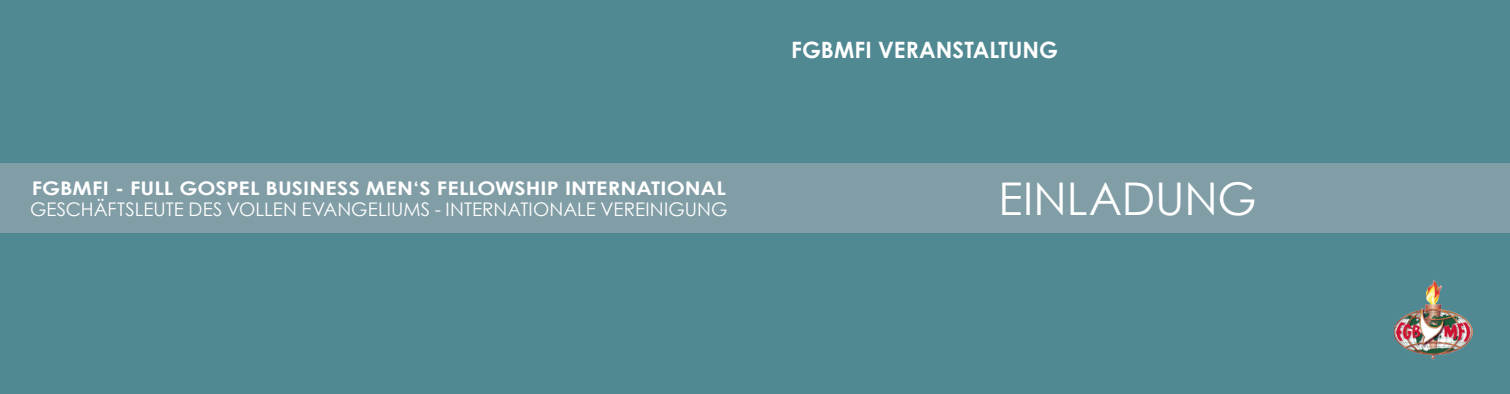
<style>
.page{position:relative;width:1510px;height:394px;background:#fff}
.page>*{position:absolute;margin:0;border:0;box-sizing:border-box;transform-origin:0 0}
.t1{font:45px "Century Gothic";color:#fff}
.t2{font:700 22.5px "Century Gothic";color:#fff}
.t3{font:18.75px "Century Gothic";letter-spacing:.005em;color:#fff}
.t4{font:700 18.75px "Century Gothic";letter-spacing:.005em;color:#fff;scale:1.15 1}
</style>
<div class="page">
<div style="left:0;top:0;width:1509px;height:393px;background:#518992"></div>
<div style="left:0;top:163px;width:1509px;height:69px;background:#819da5"></div>
<img style="left:1394px;top:279px;width:78px;height:81px">
<p class="t4" style="left:32px;top:174px;width:605px">FGBMFI - FULL GOSPEL BUSINESS MEN‘S FELLOWSHIP INTERNATIONAL</p>
<p class="t3" style="left:30px;top:195px;width:699px">GESCHÄFTSLEUTE DES VOLLEN EVANGELIUMS - INTERNATIONALE VEREINIGUNG</p>
<p class="t2" style="left:791px;top:32px;width:268px">FGBMFI VERANSTALTUNG</p>
<p class="t1" style="left:998px;top:167px;width:260px">EINLADUNG</p>
</div>
